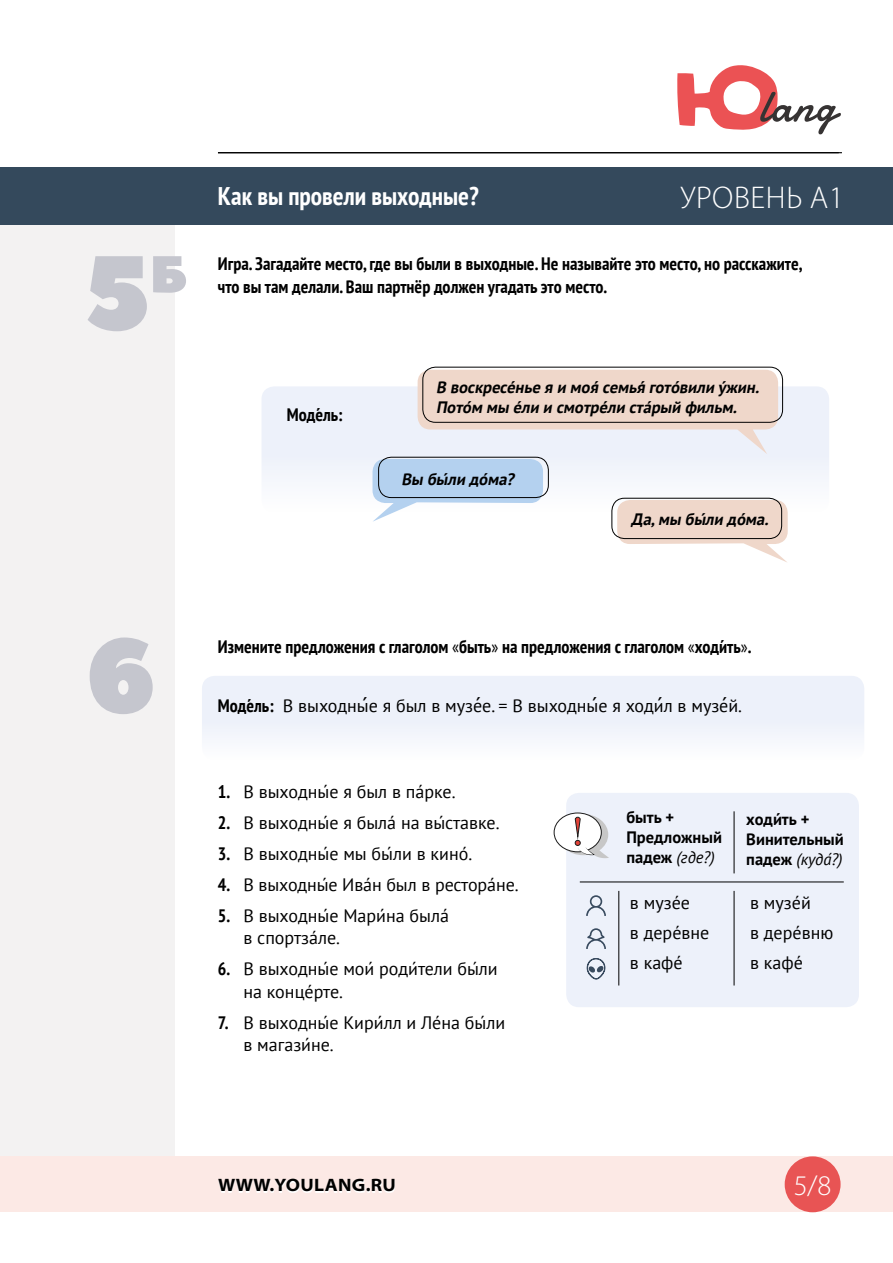
<style>
.page{position:relative;width:893px;height:1263px;background:#fff}
.page>*{position:absolute;margin:0;border:0;box-sizing:border-box;transform-origin:0 0}
.t1{font:105px "Peace Sans";color:#c5c6ce}
.t2{font:300 31.5px "Myriad Pro";letter-spacing:.02em;color:#fff}
.t3{font:300 28.5px "Myriad Pro";color:#fff}
.t4{font:700 condensed 25.5px "PT Sans";color:#fff}
.t5{font:18px/30px "PT Sans";color:#000}
.t6{font:700 condensed 18px/22.5px "PT Sans";color:#000}
.t7{font:700 semi-expanded 18px "Myriad Pro";letter-spacing:.02em;color:#000}
.t8{font:italic 700 16.5px/19.8px "PT Sans";color:#000}
.t9{font:700 16.5px/19.8px "PT Sans";color:#000}
.s1{font-weight:400}
.s2{font-weight:700;font-stretch:condensed}
.s3{font-family:"Tahoma"}
.s4{font-weight:400;font-style:italic}
</style>
<div class="page">
<div style="left:0;top:184px;width:174px;height:996px;background:#f3f2f2"></div>
<div style="left:0;top:1156px;width:893px;height:56px;background:#fce9e5"></div>
<svg style="left:218px;top:1180px;width:177px;height:13px"></svg>
<div style="left:785px;top:1156px;width:56px;height:56px;background:#e85454;border-radius:50%"></div>
<div style="left:0;top:167px;width:893px;height:57px;background:#34495c"></div>
<svg style="left:677px;top:65px;width:164px;height:69px"></svg>
<div style="left:566px;top:793px;width:293px;height:214px;background:#edf1fa;border-radius:13px"></div>
<div style="left:202px;top:676px;width:662px;height:84px;background:#edf1fa;border-radius:13px"></div>
<hr style="left:218px;top:152px;width:624px;height:1px;background:#000">
<div style="left:261px;top:386px;width:568px;height:127px;background:#edf1fa;border-radius:13px"></div>
<svg style="left:586px;top:895px;width:20px;height:21px"></svg>
<svg style="left:586px;top:928px;width:20px;height:52px"></svg>
<svg style="left:372px;top:370px;width:416px;height:192px"></svg>
<div style="left:422px;top:367px;width:361px;height:56px;border:1px solid #000;border-radius:13px"></div>
<div style="left:378px;top:457px;width:171px;height:41px;border:1px solid #000;border-radius:13px"></div>
<div style="left:611px;top:498px;width:171px;height:41px;border:1px solid #000;border-radius:13px"></div>
<hr style="left:580px;top:881px;width:264px;height:1px;background:#000">
<hr style="left:618px;top:891px;width:1px;height:94px;background:#000">
<hr style="left:734px;top:891px;width:1px;height:94px;background:#000">
<hr style="left:734px;top:811px;width:1px;height:62px;background:#000">
<div style="left:554px;top:813px;width:48px;height:39px;border:1px solid #1c1c1c;border-radius:50%"></div>
<svg style="left:558px;top:814px;width:51px;height:44px"></svg>
<h1 class="t1" style="left:85px;top:223px;width:103px">5<sup>б</sup></h1>
<h3 class="t4" style="left:218px;top:179px;width:262px">Как вы провели выходные?</h3>
<h2 class="t2" style="left:680px;top:180px;width:165px">УРОВЕНЬ A1</h2>
<p class="t6" style="left:218px;top:252px;width:586px">Игра. Загадайте место, где вы были в выходные. Не называйте это место, но расскажите, что вы там делали. Ваш партнёр должен угадать это место.</p>
<p class="t6" style="left:287px;top:403px;width:57px">Моде́ль:</p>
<p class="t8" style="left:436px;top:377px;width:328px">В воскресе́нье я и моя́семья́гото́вили у́жин.<br>Пото́м мы е́ли и смотре́ли ста́рый фильм.</p>
<p class="t8" style="left:401px;top:469px;width:118px">Вы бы́ли до́ма?</p>
<p class="t8" style="left:631px;top:509px;width:142px">Да,мы бы́ли до́ма.</p>
<h1 class="t1" style="left:85px;top:605px;width:72px">6</h1>
<p class="t6" style="left:218px;top:635px;width:535px">Измените предложения с глаголом <span class="s1">«</span>быть<span class="s1">»</span> на предложения с глаголом <span class="s1">«</span>ходи́ть<span class="s1">»</span>.</p>
<p class="t5" style="left:218px;top:690px;width:526px"><span class="s2">Моде́ль:</span> В выходны<span class="s3">́</span>е я был в музе<span class="s3">́</span>е. = В выходны<span class="s3">́</span>е я ходи<span class="s3">́</span>л в музе<span class="s3">́</span>й.</p>
<p class="t5" style="left:218px;top:776px;width:239px"><span class="s2">1.</span> В выходны́е я был в па́рке.</p>
<p class="t5" style="left:218px;top:807px;width:283px"><span class="s2">2.</span> В выходны́е я была́на вы́ставке.</p>
<p class="t5" style="left:218px;top:838px;width:257px"><span class="s2">3.</span> В выходны́е мы бы́ли в кино́.</p>
<p class="t5" style="left:218px;top:869px;width:302px"><span class="s2">4.</span> В выходны́е Ива́н был в рестора́не.</p>
<p class="t5" style="left:243px;top:904px;width:212px;line-height:22.5px;text-indent:-26px"><span class="s2">5.</span> В выходны́е Мари́на была́ в спортза́ле.</p>
<p class="t5" style="left:243px;top:957px;width:256px;line-height:22.5px;text-indent:-26px"><span class="s2">6.</span> В выходны́е мои́роди́тели бы́ли на конце́рте.</p>
<p class="t5" style="left:243px;top:1011px;width:263px;line-height:22.5px;text-indent:-26px"><span class="s2">7.</span> В выходны́е Кири́лл и Ле́на бы́ли в магази́не.</p>
<p class="t9" style="left:626px;top:807px;width:97px">быть +<br>Предложный падеж <span class="s4">(где?)</span></p>
<p class="t9" style="left:746px;top:809px;width:99px">ходи́ть +<br>Винительный падеж <span class="s4">(куда́?)</span></p>
<p class="t5" style="left:630px;top:887px;width:81px">в музе́е<br>в дере́вне в кафе́</p>
<p class="t5" style="left:750px;top:887px;width:85px">в музе́й<br>в дере́вню в кафе́</p>
<p class="t7" style="left:218px;top:1175px;width:179px">WWW.YOULANG.RU</p>
<h3 class="t3" style="left:794px;top:1170px;width:39px">5/8</h3>
</div>
